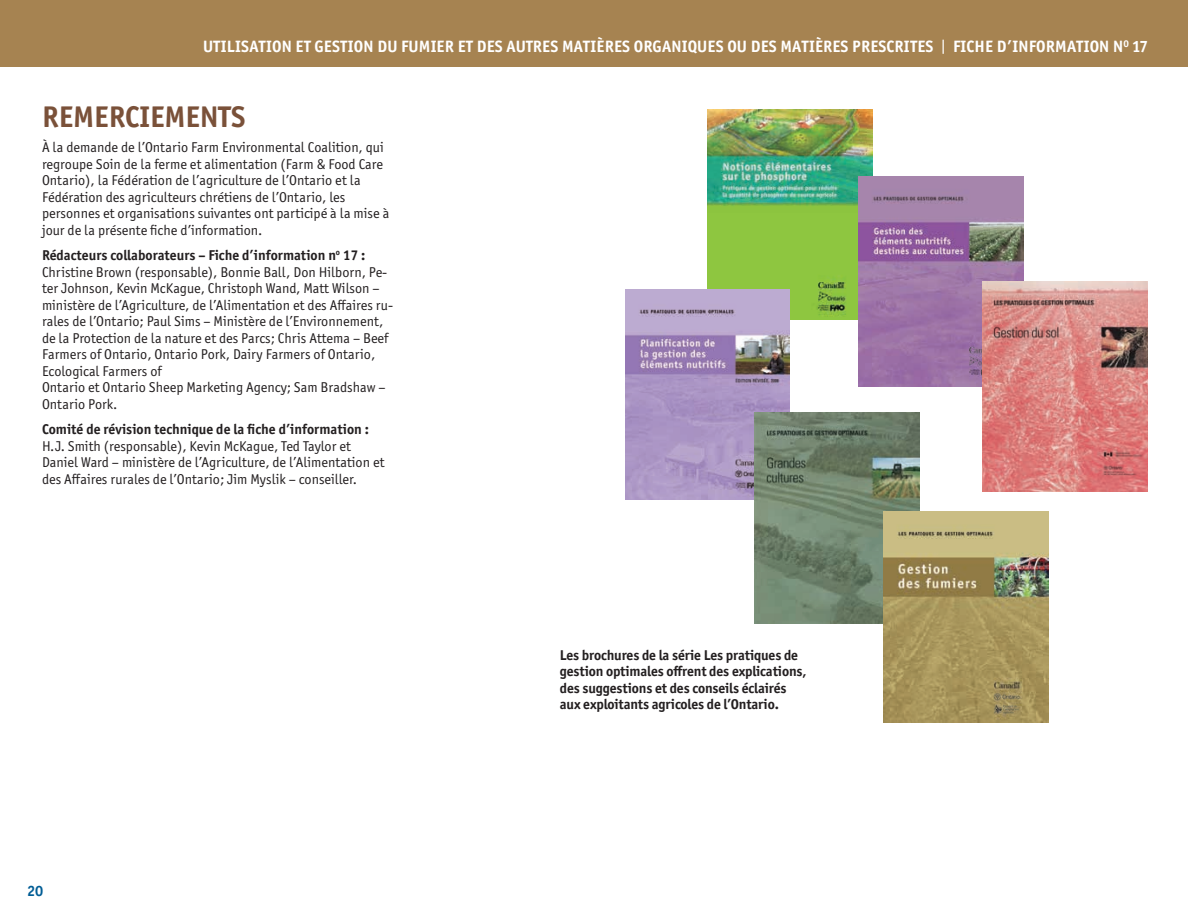
<style>
.page{position:relative;width:1188px;height:918px;background:#fff}
.page>*{position:absolute;margin:0;border:0;box-sizing:border-box;transform-origin:0 0}
.t1{font:700 30px "Officina Sans ITC Pro";color:#7a5139}
.t2{font:700 16.5px "Officina Sans ITC Pro";letter-spacing:.01em;color:#fff}
.t3{font:700 15px "Officina Sans ITC Pro";color:#005d95}
.t4{font:14.25px/16.5px "Officina Sans ITC Pro";color:#231f20}
.t5{font:700 14.25px/16.5px "Officina Sans ITC Pro";letter-spacing:-.01em;color:#231f20}
.s1{font-weight:400}
.s2{font-weight:700}
</style>
<div class="page">
<div style="left:0;top:0;width:1188px;height:68px;background:#a68351"></div>
<img style="left:708px;top:110px;width:164px;height:210px">
<img style="left:859px;top:176px;width:164px;height:211px">
<img style="left:983px;top:281px;width:165px;height:211px">
<img style="left:625px;top:290px;width:165px;height:210px">
<img style="left:755px;top:413px;width:164px;height:210px">
<img style="left:884px;top:512px;width:164px;height:210px">
<p class="t2" style="left:203px;top:37px;width:946px">UTILISATION ET GESTION DU FUMIER ET DES AUTRES MATIÈRES ORGANIQUES OU DES MATIÈRES PRESCRITES <span class="s1">|</span> FICHE D’INFORMATION N<sup>O</sup> 17</p>
<h1 class="t1" style="left:42px;top:98px;width:205px">REMERCIEMENTS</h1>
<p class="t4" style="left:42px;top:139px;width:349px">À la demande de l’Ontario Farm Environmental Coalition, qui regroupe Soin de la ferme et alimentation (Farm &amp; Food Care Ontario), la Fédération de l’agriculture de l’Ontario et la Fédération des agriculteurs chrétiens de l’Ontario, les personnes et organisations suivantes ont participé à la mise à jour de la présente fiche d’information.</p>
<p class="t4" style="left:42px;top:247px;width:353px"><span class="s2">Rédacteurs collaborateurs – Fiche d’information n</span><sup>o</sup> <span class="s2">17 :<br></span>Christine Brown (responsable), Bonnie Ball, Don Hilborn, Pe&shy;ter Johnson, Kevin McKague, Christoph Wand, Matt Wilson – ministère de l’Agriculture, de l’Alimentation et des Affaires ru&shy;rales de l’Ontario; Paul Sims – Ministère de l’Environnement, de la Protection de la nature et des Parcs; Chris Attema – Beef Farmers of Ontario, Ontario Pork, Dairy Farmers of Ontario, Ecological Farmers of<br>Ontario et Ontario Sheep Marketing Agency; Sam Bradshaw – Ontario Pork.</p>
<p class="t5" style="left:42px;top:421px;width:329px">Comité de révision technique de la fiche d’information :</p>
<p class="t4" style="left:42px;top:438px;width:344px">H.J. Smith (responsable), Kevin McKague, Ted Taylor et<br>Daniel Ward – ministère de l’Agriculture, de l’Alimentation et des Affaires rurales de l’Ontario; Jim Myslik – conseiller.</p>
<p class="t3" style="left:27px;top:882px;width:18px">20</p>
<p class="t5" style="left:560px;top:646px;width:248px">Les brochures de la série Les pratiques de gestion optimales offrent des explications, des suggestions et des conseils éclairés aux exploitants agricoles de l’Ontario.</p>
</div>
